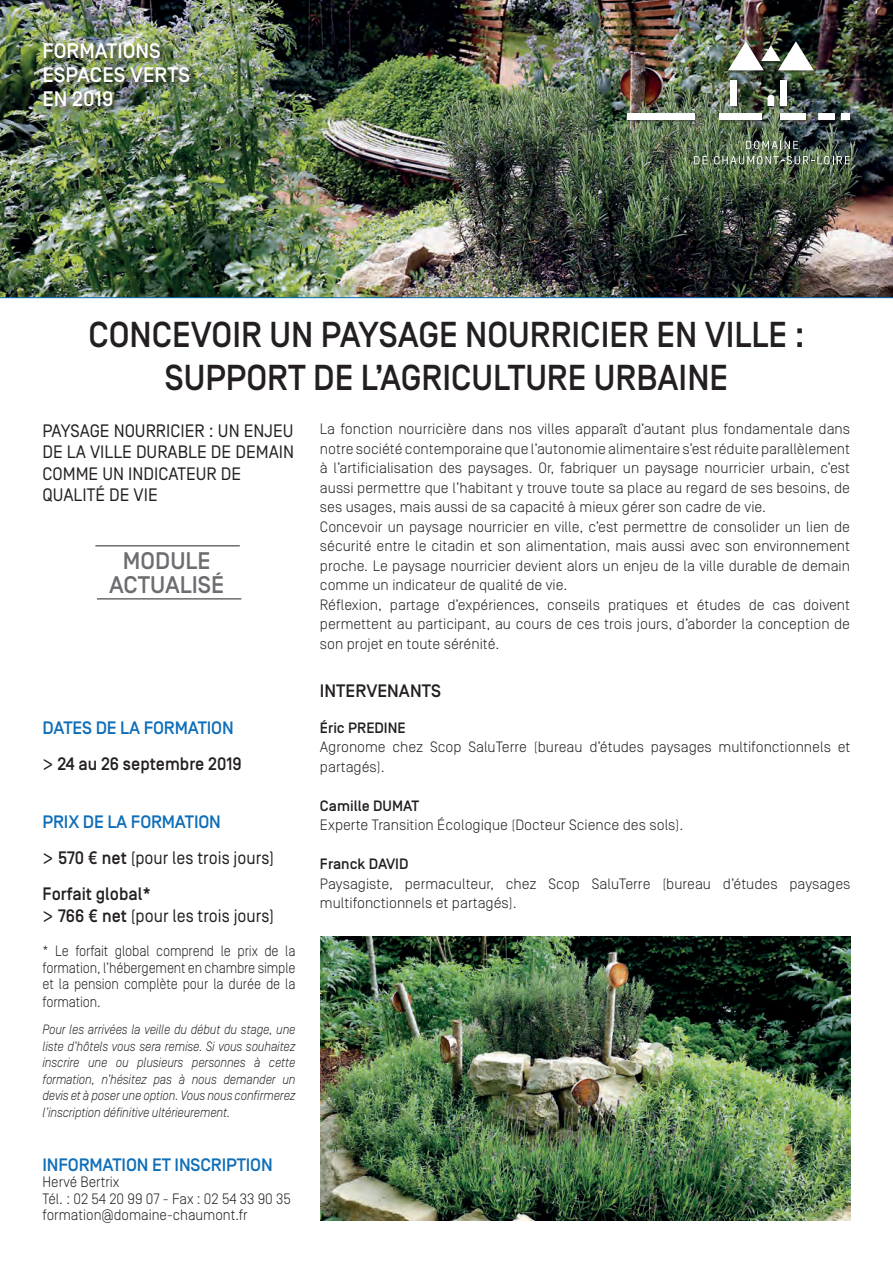
<style>
.page{position:relative;width:893px;height:1263px;background:#fff}
.page>*{position:absolute;margin:0;border:0;box-sizing:border-box;transform-origin:0 0}
.t1{font:500 36px "Simplon BP";color:#231f20;scale:.95 1}
.Bodie{font:500 24px/24px "Simplon BP";color:#6c6d70;text-align:center}
.Txt-general{font:500 21px "Simplon BP";color:#fff}
.Bodie-2{font:18px/21.6px "Simplon BP Regular";color:#231f20}
.t2{font:500 18px "Simplon BP";letter-spacing:-.01em;color:#0f6eb8}
.Bodie-3{font:18px "Simplon BP Regular";color:#231f20;scale:.95 1}
.Bodie-4{font:500 18px "Simplon BP";color:#231f20;scale:.95 1}
.Bodie-5{font:500 18px "Simplon BP";color:#231f20}
.Bodie-6{font:300 15px/19.5px "Simplon BP";color:#231f20;text-align:justify}
.Bodie-7{font:300 15px/16.5px "Simplon BP";color:#231f20;text-align:justify;scale:.9 1}
.Bodie-8{font:300 15px/16.5px "Simplon BP";color:#231f20;scale:.95 1}
.t3{font:500 15px "Simplon BP";color:#231f20}
.Bodie-9{font:italic 300 13.5px/16.5px "Simplon BP";letter-spacing:-.01em;color:#231f20;text-align:justify;scale:.9 1}
.s1{font-family:"Simplon BP Regular";font-weight:400;font-size:21px}
.s2{font-size:21px}
.s3{font-family:"Simplon BP";font-weight:500}
</style>
<div class="page">
<img style="left:0;top:0;width:893px;height:298px">
<div style="left:626px;top:41px;width:227px;height:127px;background:#231f20;opacity:.5"></div>
<img style="left:728px;top:41px;width:86px;height:29px">
<div style="left:627px;top:113px;width:67px;height:7px;background:#fff"></div>
<div style="left:780px;top:81px;width:7px;height:25px;background:#fff"></div>
<div style="left:780px;top:113px;width:26px;height:7px;background:#fff"></div>
<div style="left:841px;top:113px;width:9px;height:7px;background:#fff"></div>
<svg style="left:818px;top:113px;width:17px;height:7px"></svg>
<div style="left:719px;top:113px;width:42px;height:7px;background:#fff"></div>
<div style="left:730px;top:81px;width:7px;height:25px;background:#fff"></div>
<svg style="left:767px;top:95px;width:7px;height:11px"></svg>
<svg style="left:746px;top:141px;width:52px;height:8px"></svg>
<svg style="left:694px;top:156px;width:13px;height:8px"></svg>
<svg style="left:714px;top:156px;width:136px;height:8px"></svg>
<div style="left:42px;top:42px;width:155px;height:72px;background:#231f20;opacity:.75"></div>
<img style="left:321px;top:936px;width:529px;height:284px">
<hr style="left:95px;top:545px;width:145px;height:1px;background:#6c6d70">
<hr style="left:97px;top:598px;width:144px;height:2px;background:#6c6d70">
<p class="Txt-general" style="left:43px;top:39px;width:120px">FORMATIONS</p>
<p class="Txt-general" style="left:43px;top:63px;width:149px">ESPACES VERTS</p>
<p class="Txt-general" style="left:43px;top:87px;width:72px">EN 2019</p>
<p class="t1" style="left:88px;top:314px;width:755px">CONCEVOIR UN PAYSAGE NOURRICIER EN VILLE :</p>
<p class="t1" style="left:165px;top:357px;width:595px">SUPPORT DE L’AGRICULTURE URBAINE</p>
<p class="Bodie-2" style="left:42px;top:420px;width:253px">PAYSAGE NOURRICIER : UN ENJEU<br>DE LA VILLE DURABLE DE DEMAIN<br>COMME UN INDICATEUR DE<br>QUALITÉ DE VIE</p>
<p class="Bodie-6" style="left:320px;top:419px;width:532px">La fonction nourricière dans nos villes apparaît d’autant plus fondamentale dans notre société contemporaine que l’autonomie alimentaire s’est réduite parallèlement à l’artificialisation des paysages. Or, fabriquer un paysage nourricier urbain, c’est aussi permettre que l’habitant y trouve toute sa place au regard de ses besoins, de ses usages, mais aussi de sa capacité à mieux gérer son cadre de vie.</p>
<p class="Bodie-6" style="left:320px;top:517px;width:532px">Concevoir un paysage nourricier en ville, c’est permettre de consolider un lien de sécurité entre le citadin et son alimentation, mais aussi avec son environnement proche. Le paysage nourricier devient alors un enjeu de la ville durable de demain comme un indicateur de qualité de vie.</p>
<p class="Bodie-6" style="left:320px;top:595px;width:532px">Réflexion, partage d’expériences, conseils pratiques et études de cas doivent permettent au participant, au cours de ces trois jours, d’aborder la conception de son projet en toute sérénité.</p>
<p class="Bodie-5" style="left:320px;top:680px;width:123px">INTERVENANTS</p>
<p class="t3" style="left:320px;top:719px;width:87px">Éric PREDINE</p>
<p class="Bodie-6" style="left:320px;top:737px;width:532px">Agronome chez Scop SaluTerre (bureau d’études paysages multifonctionnels et partagés).</p>
<p class="t3" style="left:320px;top:797px;width:101px">Camille DUMAT</p>
<p class="Bodie-6" style="left:320px;top:815px;width:365px">Experte Transition Écologique (Docteur Science des sols).</p>
<p class="t3" style="left:320px;top:855px;width:90px">Franck DAVID</p>
<p class="Bodie-6" style="left:320px;top:874px;width:532px">Paysagiste, permaculteur, chez Scop SaluTerre (bureau d’études paysages multifonctionnels et partagés).</p>
<p class="Bodie" style="left:109px;top:549px;width:117px">MODULE<br>ACTUALISÉ</p>
<p class="t2" style="left:43px;top:717px;width:193px">DATES DE LA FORMATION</p>
<p class="Bodie-4" style="left:43px;top:753px;width:211px"><span class="s1">&gt;</span> 24 au 26 septembre 2019</p>
<p class="t2" style="left:43px;top:811px;width:180px">PRIX DE LA FORMATION</p>
<p class="Bodie-3" style="left:43px;top:847px;width:245px"><span class="s2">&gt;</span> <span class="s3">570 € net</span> (pour les trois jours)</p>
<p class="Bodie-4" style="left:43px;top:883px;width:116px">Forfait global*</p>
<p class="Bodie-3" style="left:43px;top:905px;width:245px"><span class="s2">&gt;</span> <span class="s3">766 € net</span> (pour les trois jours)</p>
<p class="Bodie-7" style="left:43px;top:943px;width:283px">* Le forfait global comprend le prix de la formation, l’hébergement en chambre simple et la pension complète pour la durée de la</p>
<p class="Bodie-7" style="left:43px;top:994px;width:66px">formation.</p>
<p class="Bodie-9" style="left:43px;top:1021px;width:283px">Pour les arrivées la veille du début du stage, une liste d’hôtels vous sera remise. Si vous souhaitez inscrire une ou plusieurs personnes à cette formation, n’hésitez pas à nous demander un devis et à poser une option. Vous nous confirmerez l’inscription définitive ultérieurement.</p>
<p class="t2" style="left:43px;top:1154px;width:232px">INFORMATION ET INSCRIPTION</p>
<p class="Bodie-8" style="left:43px;top:1174px;width:263px">Hervé Bertrix<br>Tél. : 02 54 20 99 07 - Fax : 02 54 33 90 35 formation@domaine-chaumont.fr</p>
</div>
